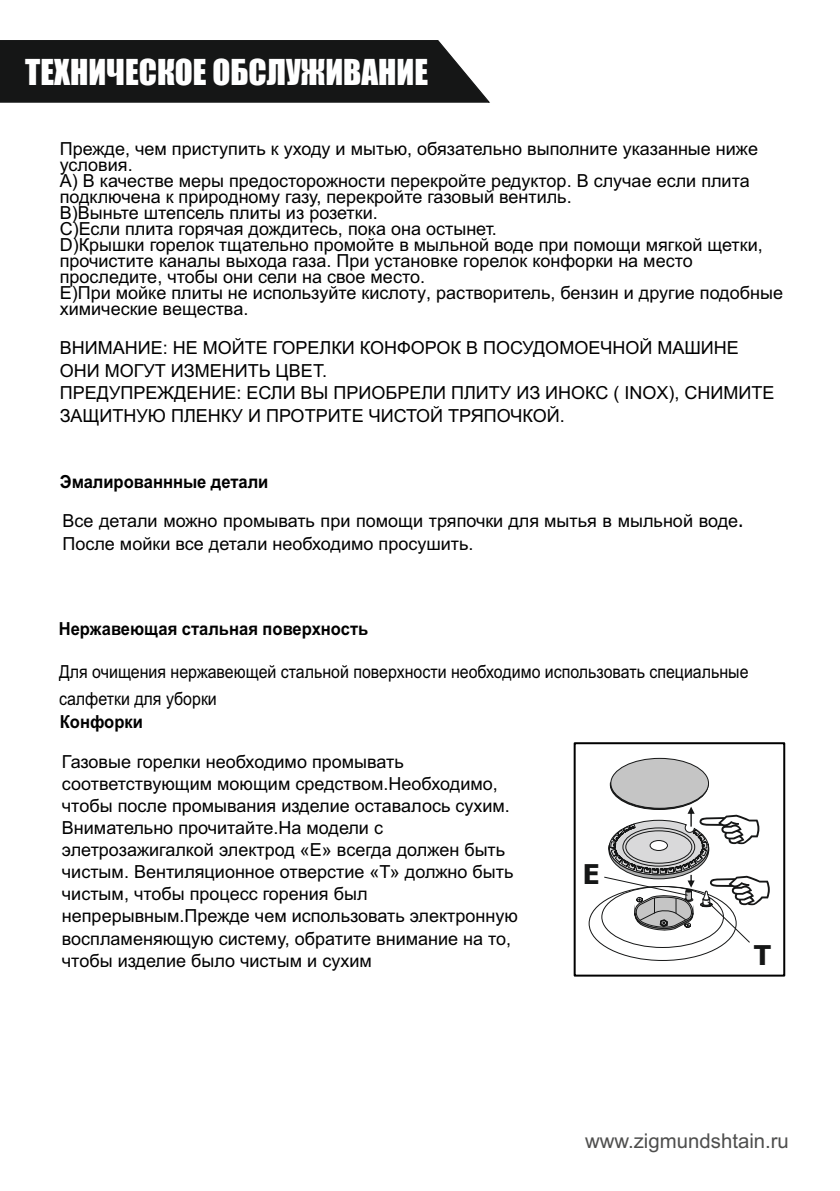
<style>
.page{position:relative;width:840px;height:1191px;background:#fff}
.page>*{position:absolute;margin:0;border:0;box-sizing:border-box;transform-origin:0 0}
.t1{font:33px "Impact";color:#fff}
.t2{font:700 27.4px "Tahoma";color:#151616}
.t3{font:20.4px "Arial";color:#4e4e4d}
.t4{font:18px/16px "Arial";color:#000}
.t5{font:18px/26.4px "Arial";color:#000;scale:.88 1}
.t6{font:700 18px "Arial";color:#000;scale:.92 1}
.s1{font-family:"Tahoma"}
</style>
<div class="page">
<div style="left:573px;top:742px;width:211px;height:234px;border:2px solid #000"></div>
<svg style="left:587px;top:742px;width:182px;height:219px"></svg>
<div style="left:0;top:40px;width:490px;height:63px;background:#151616"></div>
<h1 class="t1" style="left:25px;top:59px;width:404px">ТЕХНИЧЕСКОЕ ОБСЛУЖИВАНИЕ</h1>
<p class="t4" style="left:60px;top:143px;width:724px">Прежде, чем приступить к уходу и мытью, обязательно выполните указанные ниже условия.<br>A) В качестве меры предосторожности перекройте редуктор. В случае если плита подключена к природному газу, перекройте газовый вентиль.<br>B)Выньте штепсель плиты из розетки.<br>C)Если плита горячая дождитесь, пока она остынет.<br>D)Крышки горелок тщательно промойте в мыльной воде при помощи мягкой щетки, прочистите каналы выхода газа. При установке горелок конфорки на место проследите, чтобы они сели на свое место.<br>E)При мойке плиты не используйте кислоту, растворитель, бензин и другие подобные химические вещества.</p>
<p class="t4" style="left:60px;top:338px;width:716px;line-height:22.6px">ВНИМАНИЕ: НЕ МОЙТЕ ГОРЕЛКИ КОНФОРОК В ПОСУДОМОЕЧНОЙ МАШИНЕ ОНИ МОГУТ ИЗМЕНИТЬ ЦВЕТ.<br>ПРЕДУПРЕЖДЕНИЕ: ЕСЛИ ВЫ ПРИОБРЕЛИ ПЛИТУ ИЗ ИНОКС ( INOX), СНИМИТЕ ЗАЩИТНУЮ ПЛЕНКУ И ПРОТРИТЕ ЧИСТОЙ ТРЯПОЧКОЙ.</p>
<p class="t6" style="left:60px;top:475px;width:228px">Эмалированнные детали</p>
<p class="t4" style="left:62px;top:511px;width:682px;line-height:22.6px">Все детали можно промывать при помощи тряпочки для мытья в мыльной воде<span class="s1">.<br></span>После мойки все детали необходимо просушить.</p>
<p class="t6" style="left:59px;top:622px;width:338px">Нержавеющая стальная поверхность</p>
<p class="t5" style="left:59px;top:660px;width:784px">Для очищения нержавеющей стальной поверхности необходимо использовать специальные салфетки для уборки</p>
<p class="t6" style="left:60px;top:715px;width:92px">Конфорки</p>
<p class="t4" style="left:62px;top:752px;width:457px;line-height:22px">Газовые горелки необходимо промывать соответствующим моющим средством.Необходимо, чтобы после промывания изделие оставалось сухим.<br>Внимательно прочитайте.На модели с элетрозажигалкой электрод «Е» всегда должен быть чистым. Вентиляционное отверстие «Т» должно быть чистым, чтобы процесс горения был непрерывным.Прежде чем использовать электронную воспламеняющую систему, обратите внимание на то, чтобы изделие было чистым и сухим</p>
<h2 class="t2" style="left:582px;top:862px;width:18px">E</h2>
<h2 class="t2" style="left:753px;top:943px;width:18px">T</h2>
<p class="t3" style="left:584px;top:1133px;width:205px">www.zigmundshtain.ru</p>
</div>
